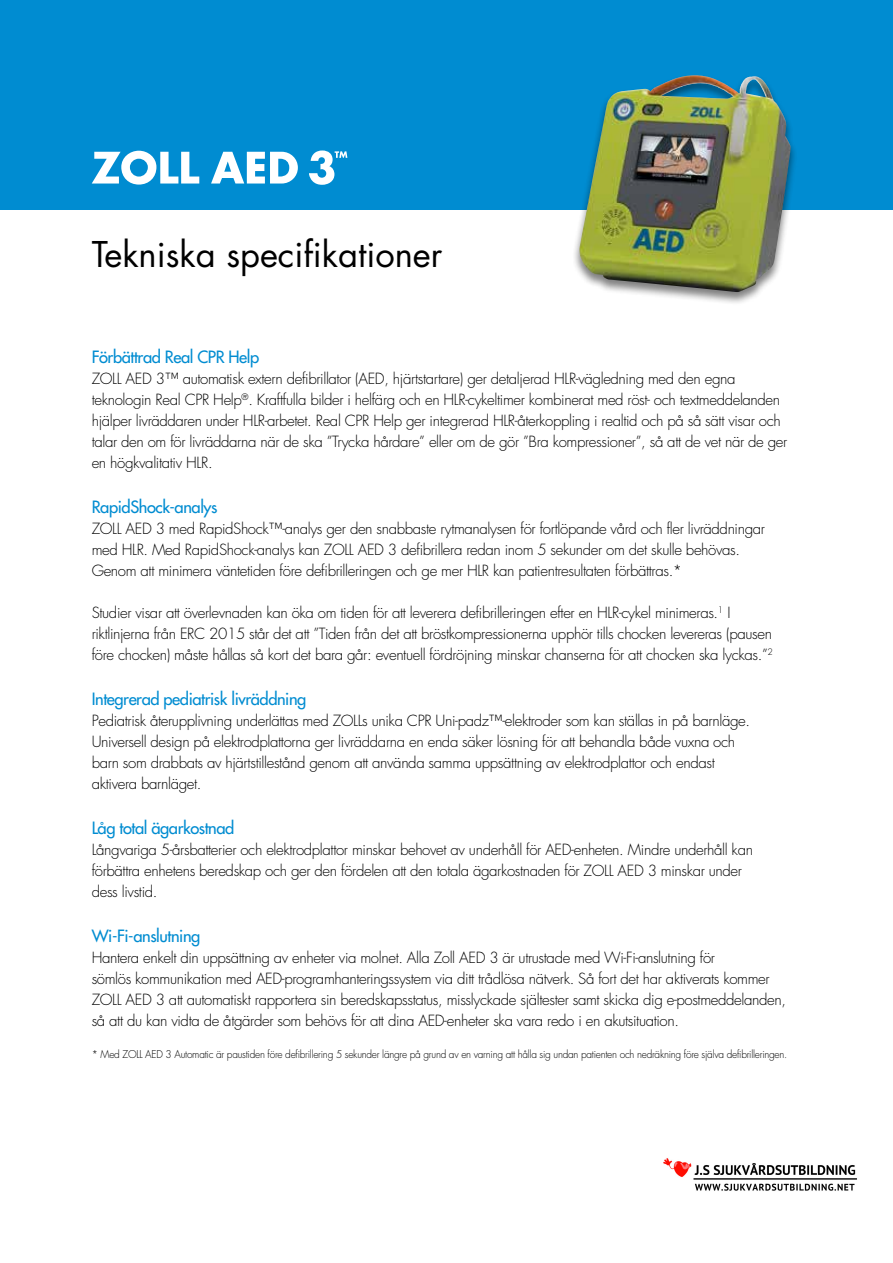
<style>
.page{position:relative;width:893px;height:1263px;background:#fff}
.page>*{position:absolute;margin:0;border:0;box-sizing:border-box;transform-origin:0 0}
.t1{font:34.5px "Futura Std";color:#000}
.t2{font:500 16.5px "Futura Std";letter-spacing:-.025em;color:#008cd1}
.t3{font:300 15px/21px "Futura Std";letter-spacing:-.025em;color:#000}
.t4{font:300 10.5px "Futura Std";letter-spacing:-.025em;color:#000;scale:.96 1}
</style>
<div class="page">
<div style="left:0;top:0;width:893px;height:209px;background:#008cd1"></div>
<svg style="left:92px;top:151px;width:107px;height:34px"></svg>
<svg style="left:211px;top:152px;width:87px;height:32px"></svg>
<svg style="left:309px;top:150px;width:38px;height:35px"></svg>
<div style="left:572px;top:74px;width:226px;height:232px;background:#000;opacity:.5"></div>
<img style="left:579px;top:75px;width:212px;height:217px">
<img style="left:663px;top:1158px;width:194px;height:33px">
<h1 class="t1" style="left:92px;top:233px;width:352px">Tekniska specifikationer</h1>
<p class="t2" style="left:92px;top:347px;width:169px">Förbättrad Real CPR Help</p>
<p class="t3" style="left:92px;top:369px;width:697px">ZOLL AED 3™ automatisk extern defibrillator (AED, hjärtstartare) ger detaljerad HLR-vägledning med den egna teknologin Real CPR Help<sup>®</sup>. Kraftfulla bilder i helfärg och en HLR-cykeltimer kombinerat med röst- och textmeddelanden hjälper livräddaren under HLR-arbetet. Real CPR Help ger integrerad HLR-återkoppling i realtid och på så sätt visar och talar den om för livräddarna när de ska ”Trycka hårdare” eller om de gör ”Bra kompressioner”, så att de vet när de ger en högkvalitativ HLR.</p>
<p class="t2" style="left:92px;top:497px;width:127px">RapidShock-analys</p>
<p class="t3" style="left:92px;top:519px;width:675px">ZOLL AED 3 med RapidShock™-analys ger den snabbaste rytmanalysen för fortlöpande vård och fler livräddningar med HLR. Med RapidShock-analys kan ZOLL AED 3 defibrillera redan inom 5 sekunder om det skulle behövas.<br>Genom att minimera väntetiden före defibrilleringen och ge mer HLR kan patientresultaten förbättras.*</p>
<p class="t3" style="left:92px;top:603px;width:683px">Studier visar att överlevnaden kan öka om tiden för att leverera defibrilleringen efter en HLR-cykel minimeras.<sup>1</sup> I riktlinjerna från ERC 2015 står det att ”Tiden från det att bröstkompressionerna upphör tills chocken levereras (pausen före chocken) måste hållas så kort det bara går: eventuell fördröjning minskar chanserna för att chocken ska lyckas.”<sup>2</sup></p>
<p class="t2" style="left:92px;top:689px;width:216px">Integrerad pediatrisk livräddning</p>
<p class="t3" style="left:92px;top:711px;width:660px">Pediatrisk återupplivning underlättas med ZOLLs unika CPR Uni-padz™-elektroder som kan ställas in på barnläge.<br>Universell design på elektrodplattorna ger livräddarna en enda säker lösning för att behandla både vuxna och barn som drabbats av hjärtstillestånd genom att använda samma uppsättning av elektrodplattor och endast aktivera barnläget.</p>
<p class="t2" style="left:92px;top:818px;width:144px">Låg total ägarkostnad</p>
<p class="t3" style="left:92px;top:840px;width:663px">Långvariga 5-årsbatterier och elektrodplattor minskar behovet av underhåll för AED-enheten. Mindre underhåll kan förbättra enhetens beredskap och ger den fördelen att den totala ägarkostnaden för ZOLL AED 3 minskar under dess livstid.</p>
<p class="t2" style="left:92px;top:926px;width:110px">Wi-Fi-anslutning</p>
<p class="t3" style="left:92px;top:948px;width:696px">Hantera enkelt din uppsättning av enheter via molnet. Alla Zoll AED 3 är utrustade med Wi-Fi-anslutning för<br>sömlös kommunikation med AED-programhanteringssystem via ditt trådlösa nätverk. Så fort det har aktiverats kommer ZOLL AED 3 att automatiskt rapportera sin beredskapsstatus, misslyckade själtester samt skicka dig e-postmeddelanden, så att du kan vidta de åtgärder som behövs för att dina AED-enheter ska vara redo i en akutsituation.</p>
<p class="t4" style="left:92px;top:1048px;width:726px">* Med ZOLL AED 3 Automatic är paustiden före defibrillering 5 sekunder längre på grund av en varning att hålla sig undan patienten och nedräkning före själva defibrilleringen.</p>
</div>
